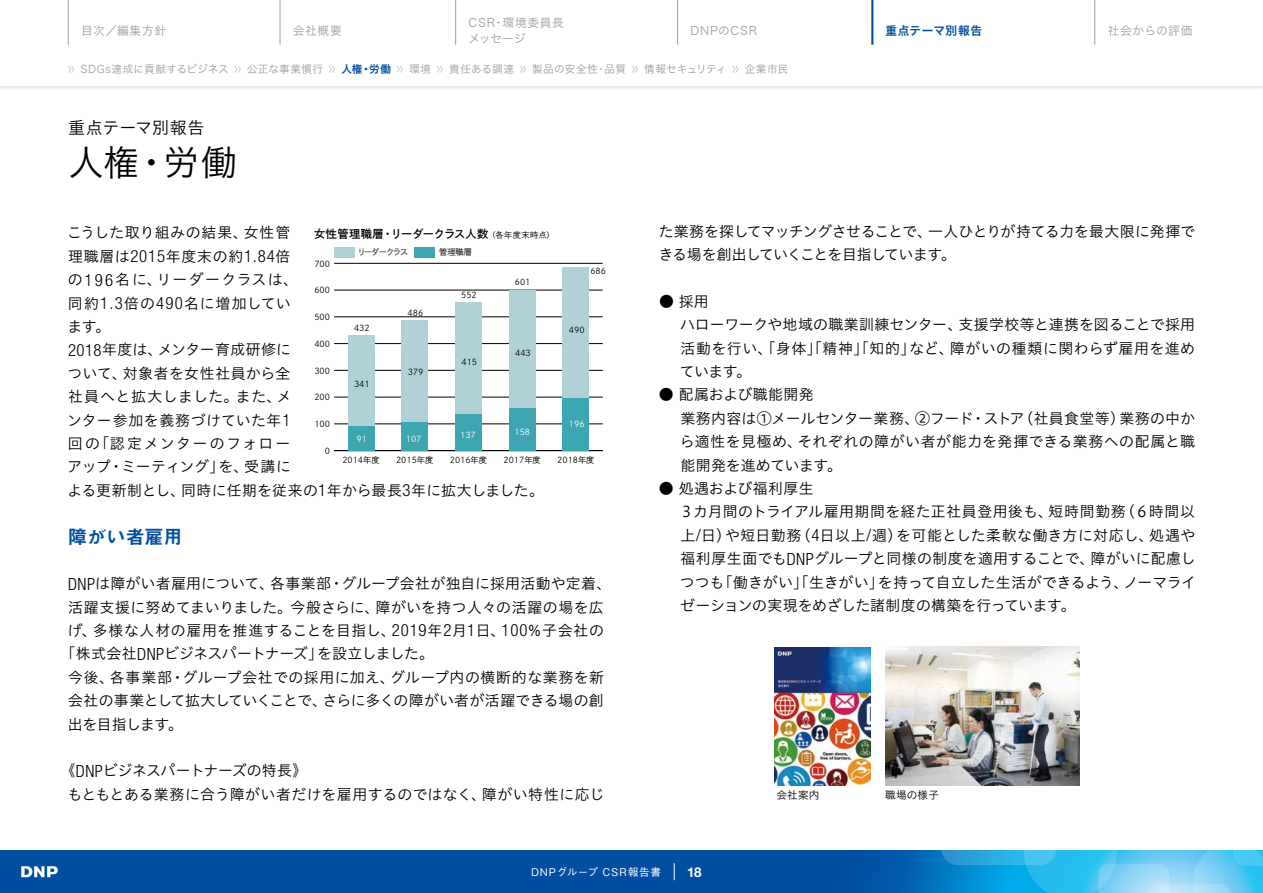
<style>
.page{position:relative;width:1263px;height:893px;background:#fff}
.page>*{position:absolute;margin:0;border:0;box-sizing:border-box;transform-origin:0 0}
.t1{font:36.15px "Hiragino UD Sans Std N W3";color:#000}
.t2{font:19.2px "Midashi Go Pr 6 MB31";color:#004ea2}
.t3{font:16.95px "Hiragino UD Sans Std N W3";letter-spacing:.01em;color:#000}
.t4{font:14.85px/23.4px "Hiragino UD Sans Std N W3";letter-spacing:.02em;color:#000}
.t5{font:14.85px "Hiragino UD Sans Std N W3";letter-spacing:.04em;color:#000}
.t6{font:14.85px/23.4px "Hiragino UD Sans Std N W3";letter-spacing:-.03em;color:#000}
.t7{font:14.85px "Hiragino UD Sans Std N W3";letter-spacing:-.01em;color:#000}
.t8{font:14.85px "Hiragino UD Sans Std N W3";letter-spacing:-.025em;color:#000}
.t9{font:700 13.5px "Helvetica Neue LT Std";color:#fff}
.t10{font:11.7px/15.9px "Hira Kaku Pro W3";letter-spacing:.06em;color:#9fa0a0}
.t11{font:11.7px "Hira Kaku Pro W6";letter-spacing:.055em;color:#004ea2}
.t12{font:11.25px "Shuei Go Kin Std B";color:#000}
.t13{font:10.65px "Hira Kaku Pro W3";letter-spacing:.025em;color:#9fa0a0}
.t14{font:500 10.65px "Gothic BBB Pr 6";letter-spacing:.07em;color:#fff}
.t15{font:10.65px "Hiragino UD Sans Std N W3";letter-spacing:.02em;color:#000}
.t16{font:8.25px "Shuei Go Kin Std L";color:#000}
.t17{font:8.25px "Shuei Go Kin Std L";color:#fff}
.t18{font:8.25px "Shuei Go Kin Std L";letter-spacing:-.13em;color:#000}
.s1{font-size:7.5px}
.s2{font-family:"Hira Kaku Pro W6";color:#004ea2}
.s3{font-family:"Helvetica Neue LT Std";font-weight:300;font-stretch:condensed;font-size:16.8px}
</style>
<div class="page">
<div style="left:0;top:850px;width:1263px;height:43px;background:#004ea2"></div>
<svg style="left:941px;top:850px;width:322px;height:43px"></svg>
<div style="left:0;top:0;width:1263px;height:91px;background:#000;opacity:.15"></div>
<div style="left:0;top:0;width:1263px;height:85px;background:#fff"></div>
<svg style="left:21px;top:866px;width:37px;height:11px"></svg>
<svg style="left:674px;top:863px;width:1px;height:17px"></svg>
<hr style="left:68px;top:0;width:1px;height:45px;background:#9fa0a0">
<hr style="left:280px;top:0;width:1px;height:45px;background:#9fa0a0">
<hr style="left:677px;top:0;width:1px;height:45px;background:#9fa0a0">
<hr style="left:871px;top:0;width:2px;height:45px;background:#004ea2">
<hr style="left:1094px;top:0;width:1px;height:45px;background:#9fa0a0">
<hr style="left:455px;top:0;width:1px;height:45px;background:#9fa0a0">
<img style="left:885px;top:646px;width:195px;height:140px">
<img style="left:774px;top:647px;width:96px;height:139px">
<hr style="left:334px;top:450px;width:269px;height:1px;background:#000">
<hr style="left:334px;top:424px;width:269px;height:1px;background:#000">
<hr style="left:334px;top:397px;width:269px;height:1px;background:#000">
<hr style="left:334px;top:370px;width:269px;height:1px;background:#000">
<hr style="left:334px;top:343px;width:269px;height:1px;background:#000">
<hr style="left:334px;top:317px;width:269px;height:1px;background:#000">
<hr style="left:334px;top:290px;width:269px;height:1px;background:#000">
<hr style="left:334px;top:263px;width:269px;height:1px;background:#000">
<div style="left:348px;top:335px;width:26px;height:91px;background:#b0d2d7"></div>
<div style="left:401px;top:321px;width:27px;height:101px;background:#b0d2d7"></div>
<div style="left:455px;top:303px;width:27px;height:111px;background:#b0d2d7"></div>
<div style="left:509px;top:290px;width:27px;height:118px;background:#b0d2d7"></div>
<div style="left:562px;top:267px;width:27px;height:131px;background:#b0d2d7"></div>
<div style="left:348px;top:426px;width:26px;height:25px;background:#3ea6b2"></div>
<div style="left:401px;top:422px;width:27px;height:29px;background:#3ea6b2"></div>
<div style="left:455px;top:414px;width:27px;height:37px;background:#3ea6b2"></div>
<div style="left:509px;top:408px;width:27px;height:43px;background:#3ea6b2"></div>
<div style="left:562px;top:398px;width:27px;height:53px;background:#3ea6b2"></div>
<div style="left:334px;top:248px;width:20px;height:10px;background:#b0d2d7"></div>
<div style="left:414px;top:248px;width:21px;height:10px;background:#3ea6b2"></div>
<p class="t10" style="left:469px;top:14px;width:97px">CSR・環境委員長メッセージ</p>
<p class="t13" style="left:68px;top:59px;width:722px"><span class="s1">〉〉</span> SDGs達成に貢献するビジネス <span class="s1">〉〉</span> 公正な事業慣行 <span class="s1">〉〉</span> <span class="s2">人権・労働</span> <span class="s1">〉〉</span> 環境 <span class="s1">〉〉</span> 責任ある調達 <span class="s1">〉〉</span> 製品の安全性・品質 <span class="s1">〉〉</span> 情報セキュリティ <span class="s1">〉〉</span> 企業市民</p>
<p class="t10" style="left:81px;top:22px;width:86px">目次／編集方針</p>
<p class="t10" style="left:293px;top:22px;width:50px">会社概要</p>
<p class="t10" style="left:691px;top:22px;width:68px">DNPのCSR</p>
<p class="t11" style="left:885px;top:20px;width:98px">重点テーマ別報告</p>
<p class="t10" style="left:1108px;top:22px;width:86px">社会からの評価</p>
<p class="t3" style="left:68px;top:115px;width:138px">重点テーマ別報告</p>
<h1 class="t1" style="left:68px;top:135px;width:171px">人権・労働</h1>
<p class="t4" style="left:67px;top:220px;width:478px">こうした取り組みの結果、女性管<br>理職層は<span class="s3">2015</span>年度末の約<span class="s3">1.84</span>倍<br>の<span class="s3">196</span>名に、リーダークラスは、<br>同約<span class="s3">1.3</span>倍の<span class="s3">490</span>名に増加してい<br>ます。<br><span class="s3">2018</span>年度は、メンター育成研修に<br>ついて、対象者を女性社員から全<br>社員へと拡大しました。また、メ<br>ンター参加を義務づけていた年<span class="s3">1<br></span>回の「認定メンターのフォロー<br>アップ・ミーティング」を、受講に<br>よる更新制とし、同時に任期を従来の<span class="s3">1</span>年から最長<span class="s3">3</span>年に拡大しました。</p>
<p class="t2" style="left:68px;top:521px;width:116px">障がい者雇用</p>
<p class="t4" style="left:68px;top:571px;width:545px"><span class="s3">DNP</span>は障がい者雇用について、各事業部・グループ会社が独自に採用活動や定着、</p>
<p class="t4" style="left:68px;top:594px;width:537px">活躍支援に努めてまいりました。今般さらに、障がいを持つ人々の活躍の場を広</p>
<p class="t5" style="left:68px;top:619px;width:538px">げ、多様な人材の雇用を推進することを目指し、<span class="s3">2019</span>年<span class="s3">2</span>月<span class="s3">1</span>日、<span class="s3">100</span>％子会社の</p>
<p class="t8" style="left:61px;top:643px;width:375px">「株式会社<span class="s3">DNP</span>ビジネスパートナーズ」を設立しました。</p>
<p class="t5" style="left:68px;top:666px;width:537px">今後、各事業部・グループ会社での採用に加え、グループ内の横断的な業務を新</p>
<p class="t7" style="left:68px;top:689px;width:537px">会社の事業として拡大していくことで、さらに多くの障がい者が活躍できる場の創</p>
<p class="t6" style="left:68px;top:711px;width:117px">出を目指します。</p>
<p class="t4" style="left:67px;top:758px;width:539px;text-indent:-7px">《<span class="s3">DNP</span>ビジネスパートナーズの特長》<br>もともとある業務に合う障がい者だけを雇用するのではなく、障がい特性に応じ</p>
<p class="t12" style="left:314px;top:226px;width:176px">女性管理職層・リーダークラス人数</p>
<p class="t16" style="left:487px;top:230px;width:69px">（各年度末時点）</p>
<p class="t18" style="left:357px;top:247px;width:52px">リーダークラス</p>
<p class="t16" style="left:439px;top:247px;width:34px">管理職層</p>
<p class="t16" style="left:314px;top:258px;width:17px">700</p>
<p class="t16" style="left:590px;top:266px;width:17px">686</p>
<p class="t16" style="left:515px;top:276px;width:17px">601</p>
<p class="t16" style="left:314px;top:285px;width:17px">600</p>
<p class="t16" style="left:461px;top:290px;width:17px">552</p>
<p class="t16" style="left:408px;top:308px;width:17px">486</p>
<p class="t16" style="left:314px;top:311px;width:17px">500</p>
<p class="t16" style="left:354px;top:323px;width:17px">432</p>
<p class="t16" style="left:569px;top:325px;width:17px">490</p>
<p class="t16" style="left:314px;top:338px;width:17px">400</p>
<p class="t16" style="left:515px;top:348px;width:17px">443</p>
<p class="t16" style="left:461px;top:357px;width:17px">415</p>
<p class="t16" style="left:314px;top:365px;width:17px">300</p>
<p class="t16" style="left:408px;top:366px;width:17px">379</p>
<p class="t16" style="left:354px;top:378px;width:17px">341</p>
<p class="t16" style="left:314px;top:392px;width:17px">200</p>
<p class="t16" style="left:314px;top:418px;width:17px">100</p>
<p class="t17" style="left:569px;top:419px;width:17px">196</p>
<p class="t17" style="left:515px;top:426px;width:17px">158</p>
<p class="t17" style="left:460px;top:430px;width:17px">137</p>
<p class="t17" style="left:406px;top:433px;width:17px">107</p>
<p class="t17" style="left:357px;top:433px;width:12px">91</p>
<p class="t16" style="left:325px;top:445px;width:7px">0</p>
<p class="t16" style="left:342px;top:454px;width:39px">2014年度</p>
<p class="t16" style="left:396px;top:454px;width:39px">2015年度</p>
<p class="t16" style="left:450px;top:454px;width:39px">2016年度</p>
<p class="t16" style="left:503px;top:454px;width:39px">2017年度</p>
<p class="t16" style="left:557px;top:454px;width:39px">2018年度</p>
<p class="t6" style="left:658px;top:219px;width:538px">た業務を探してマッチングさせることで、一人ひとりが持てる力を最大限に発揮できる場を創出していくことを目指しています。</p>
<p class="t4" style="left:680px;top:289px;width:517px;text-indent:-21px">● 採用<br>ハローワークや地域の職業訓練センター、支援学校等と連携を図ることで採用活動を行い、「身体」「精神」「知的」など、障がいの種類に関わらず雇用を進めています。</p>
<p class="t4" style="left:680px;top:382px;width:517px;text-indent:-21px">● 配属および職能開発<br>業務内容は①メールセンター業務、②フード・ストア（社員食堂等）業務の中から適性を見極め、それぞれの障がい者が能力を発揮できる業務への配属と職能開発を進めています。</p>
<p class="t4" style="left:679px;top:476px;width:518px;text-indent:-20px">● 処遇および福利厚生<br>３カ月間のトライアル雇用期間を経た正社員登用後も、短時間勤務（６時間以上<span class="s3">/</span>日）や短日勤務（<span class="s3">4</span>日以上<span class="s3">/</span>週）を可能とした柔軟な働き方に対応し、処遇や福利厚生面でも<span class="s3">DNP</span>グループと同様の制度を適用することで、障がいに配慮しつつも「働きがい」「生きがい」を持って自立した生活ができるよう、ノーマライゼーションの実現をめざした諸制度の構築を行っています。</p>
<p class="t16" style="left:663px;top:297px;width:26px">管理職</p>
<p class="t15" style="left:776px;top:787px;width:45px">会社案内</p>
<p class="t15" style="left:885px;top:787px;width:55px">職場の様子</p>
<p class="t14" style="left:531px;top:863px;width:132px">DNPグループ CSR報告書</p>
<p class="t9" style="left:687px;top:863px;width:16px">18</p>
</div>
